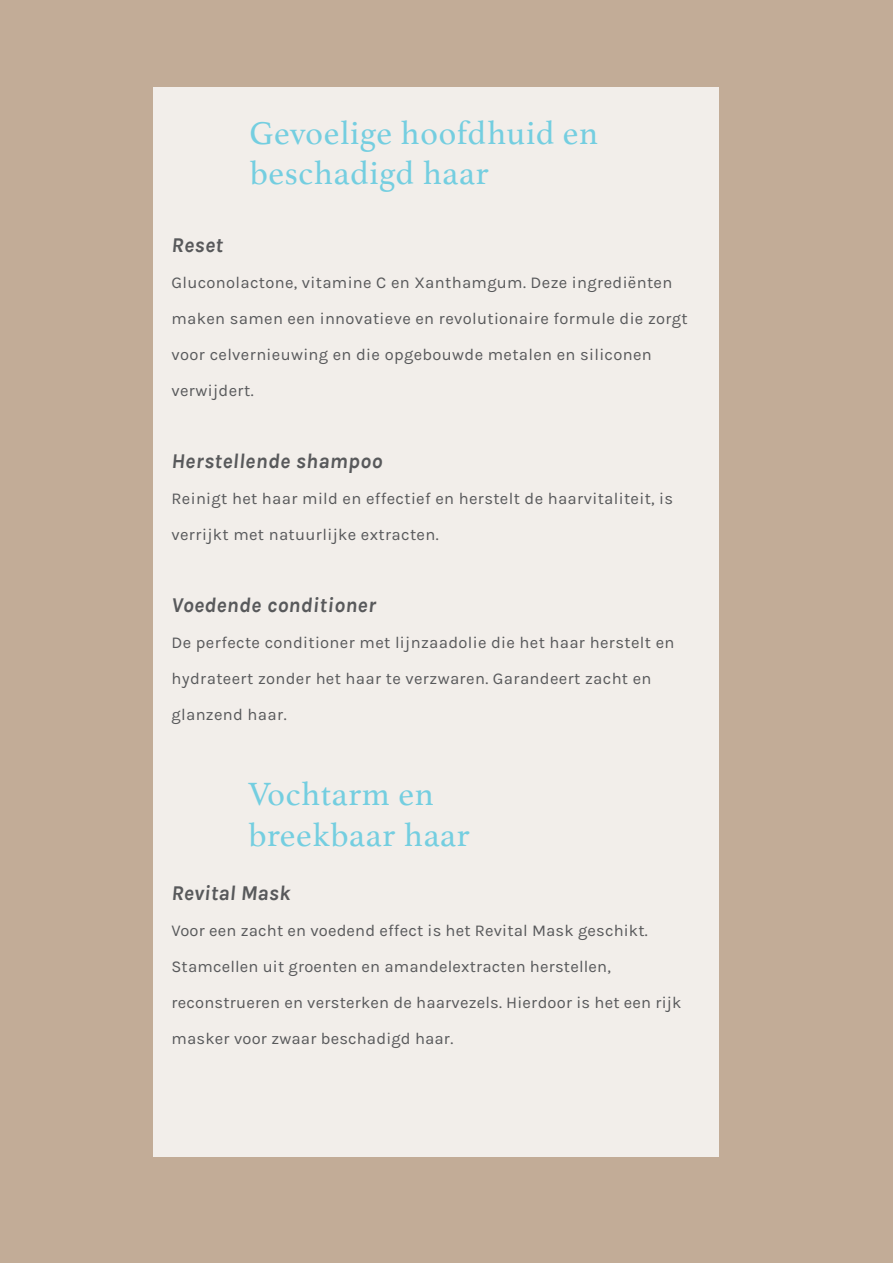
<style>
.page{position:relative;width:893px;height:1263px;background:#c2ac97}
.page>*{position:absolute;margin:0;border:0;box-sizing:border-box;transform-origin:0 0}
.t1{font:33.75px/40.5px "Athelas";letter-spacing:.02em;color:#74cee0}
.t2{font:italic 700 21px "Karla";letter-spacing:.02em;color:#58595b}
.t3{font:16.5px/36px "Karla";letter-spacing:.02em;color:#58595b}
</style>
<div class="page">
<div style="left:153px;top:87px;width:566px;height:1069px;background:#f2eeea"></div>
<h1 class="t1" style="left:249px;top:111px;width:350px">Gevoelige hoofdhuid en beschadigd haar</h1>
<p class="t2" style="left:171px;top:233px;width:53px">Reset</p>
<p class="t3" style="left:171px;top:265px;width:518px">Gluconolactone, vitamine C en Xanthamgum. Deze ingrediënten maken samen een innovatieve en revolutionaire formule die zorgt voor celvernieuwing en die opgebouwde metalen en siliconen verwijdert.</p>
<p class="t2" style="left:171px;top:449px;width:212px">Herstellende shampoo</p>
<p class="t3" style="left:171px;top:481px;width:503px">Reinigt het haar mild en effectief en herstelt de haarvitaliteit, is verrijkt met natuurlijke extracten.</p>
<p class="t2" style="left:171px;top:593px;width:206px">Voedende conditioner</p>
<p class="t3" style="left:171px;top:625px;width:504px">De perfecte conditioner met lijnzaadolie die het haar herstelt en hydrateert zonder het haar te verzwaren. Garandeert zacht en glanzend haar.</p>
<h1 class="t1" style="left:248px;top:773px;width:223px">Vochtarm en breekbaar haar</h1>
<p class="t2" style="left:171px;top:881px;width:120px">Revital Mask</p>
<p class="t3" style="left:171px;top:913px;width:512px">Voor een zacht en voedend effect is het Revital Mask geschikt.<br>Stamcellen uit groenten en amandelextracten herstellen, reconstrueren en versterken de haarvezels. Hierdoor is het een rijk masker voor zwaar beschadigd haar.</p>
</div>
